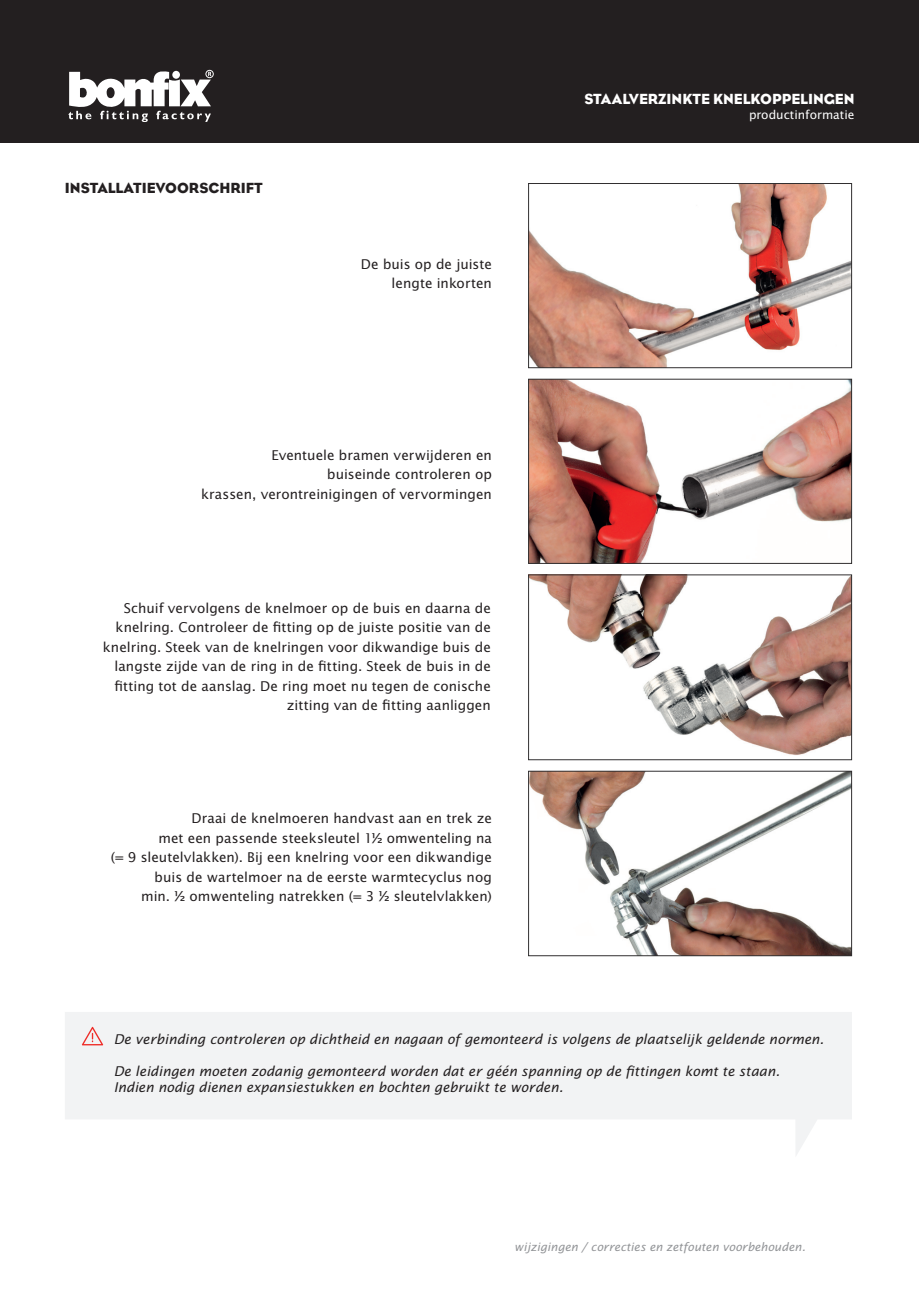
<style>
.page{position:relative;width:919px;height:1289px;background:#fff}
.page>*{position:absolute;margin:0;border:0;box-sizing:border-box;transform-origin:0 0}
.t1{font:15px "Eagle";color:#fff}
.Teksttitel{font:15px "Eagle";color:#231f20}
.t2{font:13.5px/19.5px "Lucida Sans Std";color:#231f20;text-align:right}
.t3{font:italic 13.5px "Lucida Sans Std";color:#231f20}
.t4{font:12px "Lucida Sans Std";color:#fff}
.t5{font:italic 11.55px "Lucida Sans Std";color:#939598}
</style>
<div class="page">
<div style="left:0;top:0;width:918px;height:142px;background:#231f20"></div>
<svg style="left:68px;top:70px;width:146px;height:52px"></svg>
<img style="left:530px;top:185px;width:319px;height:181px">
<div style="left:528px;top:183px;width:323px;height:185px;border:1px solid #312f30"></div>
<img style="left:530px;top:381px;width:319px;height:181px">
<div style="left:528px;top:379px;width:323px;height:185px;border:1px solid #312f30"></div>
<img style="left:530px;top:576px;width:319px;height:179px">
<div style="left:528px;top:574px;width:323px;height:186px;border:1px solid #312f30"></div>
<img style="left:530px;top:772px;width:319px;height:182px">
<div style="left:528px;top:770px;width:323px;height:186px;border:1px solid #312f30"></div>
<svg style="left:65px;top:1012px;width:786px;height:143px;fill:#f2f3f4"></svg>
<svg style="left:82px;top:1026px;width:21px;height:19px"></svg>
<p class="Teksttitel" style="left:65px;top:179px;width:199px">INSTALLATIEVOORSCHRIFT</p>
<p class="t2" style="left:361px;top:254px;width:132px">De buis op de juiste</p>
<p class="t2" style="left:391px;top:274px;width:102px">lengte inkorten</p>
<p class="t2" style="left:271px;top:445px;width:222px">Eventuele bramen verwijderen en</p>
<p class="t2" style="left:327px;top:465px;width:166px">buiseinde controleren op</p>
<p class="t2" style="left:201px;top:484px;width:292px">krassen, verontreinigingen of vervormingen</p>
<p class="t2" style="left:103px;top:598px;width:389px">Schuif vervolgens de knelmoer op de buis en daarna de knelring. Controleer de fitting op de juiste positie van de knelring. Steek van de knelringen voor dikwandige buis de langste zijde van de ring in de fitting. Steek de buis in de fitting tot de aanslag. De ring moet nu tegen de conische zitting van de fitting aanliggen</p>
<p class="t2" style="left:191px;top:808px;width:302px">Draai de knelmoeren handvast aan en trek ze</p>
<p class="t2" style="left:158px;top:828px;width:335px">met een passende steeksleutel 1½ omwenteling na</p>
<p class="t2" style="left:111px;top:847px;width:382px">(= 9 sleutelvlakken). Bij een knelring voor een dikwandige buis de wartelmoer na de eerste warmtecyclus nog<br>min. ½ omwenteling natrekken (= 3 ½ sleutelvlakken)</p>
<p class="t1" style="left:584px;top:90px;width:271px">STAALVERZINKTE KNELKOPPELINGEN</p>
<p class="t4" style="left:749px;top:108px;width:107px">productinformatie</p>
<p class="t3" style="left:114px;top:1030px;width:711px">De verbinding controleren op dichtheid en nagaan of gemonteerd is volgens de plaatselijk geldende normen.</p>
<p class="t3" style="left:114px;top:1063px;width:667px">De leidingen moeten zodanig gemonteerd worden dat er géén spanning op de fittingen komt te staan.</p>
<p class="t3" style="left:114px;top:1079px;width:450px">Indien nodig dienen expansiestukken en bochten gebruikt te worden.</p>
<p class="t5" style="left:514px;top:1240px;width:292px">wijzigingen / correcties en zetfouten voorbehouden.</p>
</div>
